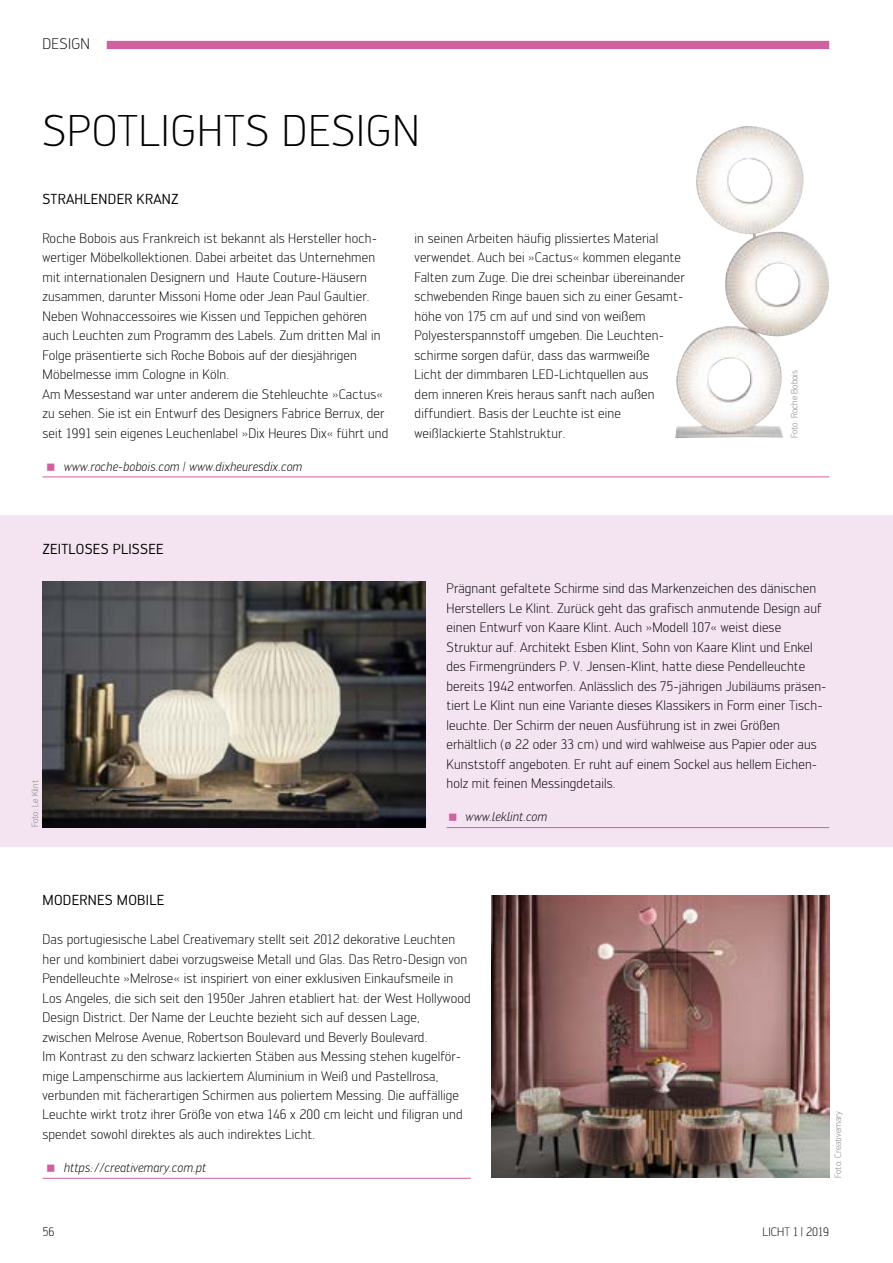
<style>
.page{position:relative;width:893px;height:1263px;background:#fff}
.page>*{position:absolute;margin:0;border:0;box-sizing:border-box;transform-origin:0 0}
.t1{font:300 43.5px "Engel";letter-spacing:.02em;color:#000}
.t2{font:300 15px "Engel";color:#000}
.Titel{font:14.25px "Engel";letter-spacing:.02em;color:#000}
.t3{font:300 13.5px/19.5px "Engel";letter-spacing:.01em;color:#000}
.t4{font:italic 300 12.75px "Engel";color:#000}
.t5{font:300 12px "Engel";color:#000}
.Copyright{font:300 9px "Engel";color:#7a7b7a}
</style>
<div class="page">
<div style="left:43px;top:41px;width:786px;height:8px;background:#cf61a1"></div>
<div style="left:26px;top:36px;width:81px;height:14px;background:#fff"></div>
<div style="left:0;top:515px;width:893px;height:332px;background:#f4e3f0"></div>
<hr style="left:446px;top:827px;width:383px;height:1px;background:#cf61a1">
<hr style="left:43px;top:1178px;width:428px;height:1px;background:#cf61a1">
<img style="left:492px;top:895px;width:337px;height:283px">
<img style="left:43px;top:581px;width:382px;height:246px">
<img style="left:675px;top:126px;width:154px;height:312px">
<hr style="left:43px;top:476px;width:786px;height:1px;background:#cf61a1">
<p class="t2" style="left:43px;top:35px;width:39px">Design</p>
<p class="t1" style="left:43px;top:106px;width:69px">SPOTLI</p>
<p class="t1" style="left:170px;top:106px;width:221px">GHTS Design</p>
<p class="Titel" style="left:43px;top:191px;width:137px">STRAHLENDER KRANZ</p>
<p class="t3" style="left:43px;top:228px;width:347px">Roche Bobois aus Frankreich ist bekannt als Hersteller hoch&shy;wertiger Möbelkollektionen. Dabei arbeitet das Unternehmen mit internationalen Designern und Haute Couture-Häusern zusammen, darunter Missoni Home oder Jean Paul Gaultier.<br>Neben Wohnaccessoires wie Kissen und Teppichen gehören auch Leuchten zum Programm des Labels. Zum dritten Mal in Folge präsentierte sich Roche Bobois auf der diesjährigen Möbelmesse imm Cologne in Köln.<br>Am Messestand war unter anderem die Stehleuchte »Cactus« zu sehen. Sie ist ein Entwurf des Designers Fabrice Berrux, der seit 1991 sein eigenes Leuchenlabel »Dix Heures Dix« führt und</p>
<p class="t3" style="left:415px;top:228px;width:272px">in seinen Arbeiten häufig plissiertes Material verwendet. Auch bei »Cactus« kommen elegante Falten zum Zuge. Die drei scheinbar übereinander schwebenden Ringe bauen sich zu einer Gesamt&shy;höhe von 175 cm auf und sind von weißem Polyesterspannstoff umgeben. Die Leuchten&shy;schirme sorgen dafür, dass das warmweiße<br>Licht der dimmbaren LED-Lichtquellen aus<br>dem inneren Kreis heraus sanft nach außen diffundiert. Basis der Leuchte ist eine weißlackierte Stahlstruktur.</p>
<p class="t4" style="left:64px;top:459px;width:240px">www.roche-bobois.com | www.dixheuresdix.com</p>
<p class="Titel" style="left:43px;top:541px;width:123px">ZEITLOSES PLISSEE</p>
<p class="Copyright" style="left:789px;top:438px;width:70px;rotate:-90deg">Foto: Roche Bobois</p>
<p class="Copyright" style="left:30px;top:827px;width:48px;rotate:-90deg">Foto: Le Klint</p>
<p class="t3" style="left:446px;top:579px;width:382px">Prägnant gefaltete Schirme sind das Markenzeichen des dänischen Herstellers Le Klint. Zurück geht das grafisch anmutende Design auf einen Entwurf von Kaare Klint. Auch »Modell 107« weist diese Struktur auf. Architekt Esben Klint, Sohn von Kaare Klint und Enkel des Firmengründers P. V. Jensen-Klint, hatte diese Pendelleuchte bereits 1942 entworfen. Anlässlich des 75-jährigen Jubiläums präsen&shy;tiert Le Klint nun eine Variante dieses Klassikers in Form einer Tisch&shy;leuchte. Der Schirm der neuen Ausführung ist in zwei Größen erhältlich (ø 22 oder 33 cm) und wird wahlweise aus Papier oder aus Kunststoff angeboten. Er ruht auf einem Sockel aus hellem Eichen&shy;holz mit feinen Messingdetails.</p>
<p class="t4" style="left:466px;top:809px;width:83px">www.leklint.com</p>
<p class="Titel" style="left:43px;top:892px;width:123px">MODERNES MOBILE</p>
<p class="t3" style="left:43px;top:930px;width:430px">Das portugiesische Label Creativemary stellt seit 2012 dekorative Leuchten her und kombiniert dabei vorzugsweise Metall und Glas. Das Retro-Design von Pendelleuchte »Melrose« ist inspiriert von einer exklusiven Einkaufsmeile in Los Angeles, die sich seit den 1950er Jahren etabliert hat: der West Hollywood Design District. Der Name der Leuchte bezieht sich auf dessen Lage, zwischen Melrose Avenue, Robertson Boulevard und Beverly Boulevard.<br>Im Kontrast zu den schwarz lackierten Stäben aus Messing stehen kugelför&shy;mige Lampenschirme aus lackiertem Aluminium in Weiß und Pastellrosa, verbunden mit fächerartigen Schirmen aus poliertem Messing. Die auffällige Leuchte wirkt trotz ihrer Größe von etwa 146 x 200 cm leicht und filigran und spendet sowohl direktes als auch indirektes Licht.</p>
<p class="t4" style="left:64px;top:1160px;width:144px">https://creativemary.com.pt</p>
<p class="Copyright" style="left:833px;top:1178px;width:68px;rotate:-90deg">Foto: Creativemary</p>
<p class="t5" style="left:43px;top:1225px;width:14px">56</p>
<p class="t5" style="left:763px;top:1225px;width:68px">LICHT 1 | 2019</p>
</div>
